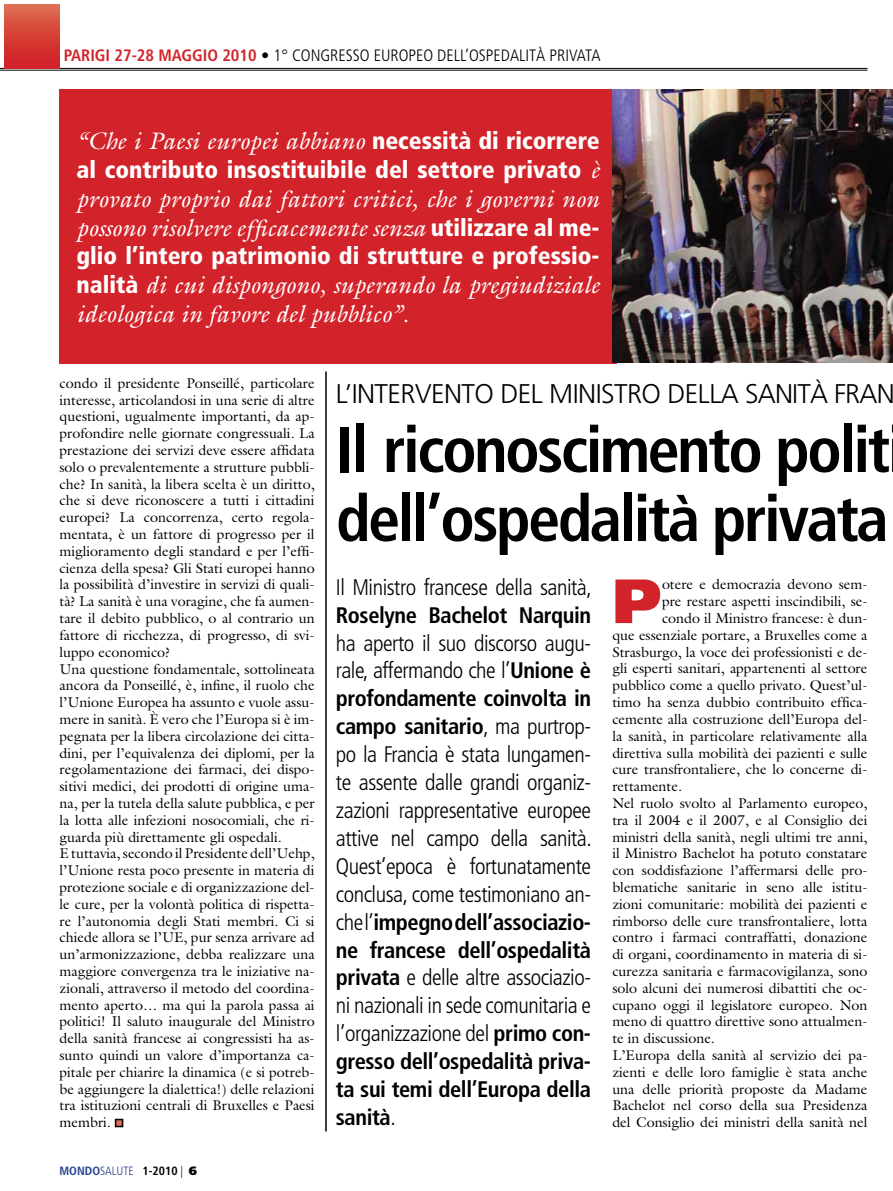
<style>
.page{position:relative;width:893px;height:1191px;background:#fff}
.page>*{position:absolute;margin:0;border:0;box-sizing:border-box;transform-origin:0 0}
.t1{font:700 condensed 64.5px/69px "Frutiger";letter-spacing:-.04em;color:#000}
.t2{font:900 62.4px "Frutiger";color:#d2232a}
.t3{font:300 27px "Frutiger";letter-spacing:-.02em;color:#000}
.t4{font:italic 24px/28.8px "Galliard Std";color:#fff}
.t5{font:900 condensed 24px "Frutiger";color:#fff}
.t6{font:300 condensed 22.5px/27.9px "Frutiger";letter-spacing:-.02em;color:#000;text-align:justify}
.t7{font:700 condensed 22.5px "Frutiger";letter-spacing:-.02em;color:#000}
.t8{font:300 condensed 16.5px "Frutiger";color:#000}
.t9{font:14.25px/16.8px "Galliard Std";color:#000}
.t10{font:300 condensed 12px "Frutiger";color:#25408f}
.s1{font-weight:700;color:#d2232a}
.s2{font-weight:700}
.s3{font-family:"Frutiger";font-weight:900;font-style:normal;font-stretch:condensed}
.s4{font-family:"Galliard Std";font-weight:400;font-style:italic;font-stretch:normal}
.s5{font-weight:700;color:#000}
.s6{color:#000}
.s7{font-weight:900;font-stretch:normal;color:#000}
</style>
<div class="page">
<div style="left:60px;top:89px;width:557px;height:275px;background:#d2232a"></div>
<div style="left:116px;top:1119px;width:7px;height:7px;background:#dd6e55"></div>
<div style="left:115px;top:1118px;width:8px;height:9px;border:2px solid #000"></div>
<img style="left:612px;top:89px;width:281px;height:274px">
<hr style="left:325px;top:371px;width:2px;height:760px;background:#000">
<hr style="left:0;top:68px;width:867px;height:1px;background:#000">
<hr style="left:0;top:70px;width:867px;height:1px;background:#000">
<div style="left:4px;top:4px;width:56px;height:64px;background:linear-gradient(to bottom,#dc6c4e,#d01b22)"></div>
<p class="t8" style="left:64px;top:49px;width:538px"><span class="s1">PARIGI 27-28 MAGGIO 2010</span> <span class="s2">•</span> 1° CONGRESSO EUROPEO DELL’OSPEDALITÀ PRIVATA</p>
<h3 class="t4" style="left:77px;top:129px;width:524px">“Che i Paesi europei abbiano <span class="s3">necessità di ricorrere</span></h3>
<h3 class="t5" style="left:77px;top:160px;width:524px">al contributo insostituibile del settore privato <span class="s4">è</span></h3>
<h3 class="t4" style="left:77px;top:186px;width:524px">provato proprio dai fattori critici, che i governi non possono risolvere efficacemente senza <span class="s3">utilizzare al me-</span></h3>
<h3 class="t5" style="left:77px;top:246px;width:524px">glio l’intero patrimonio di strutture e professio-</h3>
<h3 class="t4" style="left:77px;top:273px;width:524px"><span class="s3">nalità</span> di cui dispongono, superando la pregiudiziale ideologica in favore del pubblico”.</h3>
<p class="t9" style="left:60px;top:376px;width:257px">condo il presidente Ponseillé, particolare interesse, articolandosi in una serie di altre questioni, ugualmente importanti, da ap&shy;profondire nelle giornate congressuali. La prestazione dei servizi deve essere affidata solo o prevalentemente a strutture pubbli&shy;che? In sanità, la libera scelta è un diritto, che si deve riconoscere a tutti i cittadini europei? La concorrenza, certo regola&shy;mentata, è un fattore di progresso per il miglioramento degli standard e per l’effi&shy;cienza della spesa? Gli Stati europei hanno la possibilità d’investire in servizi di quali&shy;tà? La sanità è una voragine, che fa aumen&shy;tare il debito pubblico, o al contrario un fattore di ricchezza, di progresso, di svi&shy;luppo economico?<br>Una questione fondamentale, sottolineata ancora da Ponseillé, è, infine, il ruolo che l’Unione Europea ha assunto e vuole assu&shy;mere in sanità. È vero che l’Europa si è im&shy;pegnata per la libera circolazione dei citta&shy;dini, per l’equivalenza dei diplomi, per la regolamentazione dei farmaci, dei dispo&shy;sitivi medici, dei prodotti di origine uma&shy;na, per la tutela della salute pubblica, e per la lotta alle infezioni nosocomiali, che ri&shy;guarda più direttamente gli ospedali.<br>E tuttavia, secondo il Presidente dell’Uehp, l’Unione resta poco presente in materia di protezione sociale e di organizzazione del&shy;le cure, per la volontà politica di rispetta&shy;re l’autonomia degli Stati membri. Ci si chiede allora se l’UE, pur senza arrivare ad un’armonizzazione, debba realizzare una maggiore convergenza tra le iniziative na&shy;zionali, attraverso il metodo del coordina&shy;mento aperto… ma qui la parola passa ai politici! Il saluto inaugurale del Ministro della sanità francese ai congressisti ha as&shy;sunto quindi un valore d’importanza ca&shy;pitale per chiarire la dinamica (e si potreb&shy;be aggiungere la dialettica!) delle relazioni tra istituzioni centrali di Bruxelles e Paesi membri.</p>
<p class="t10" style="left:60px;top:1166px;width:139px"><span class="s2">MONDO</span>SALUTE <span class="s5">1-2010</span> <span class="s6">|</span> <span class="s7">6</span></p>
<h3 class="t3" style="left:336px;top:383px;width:560px">L’INTERVENTO DEL MINISTRO DELLA SANITÀ FRAN</h3>
<h1 class="t1" style="left:336px;top:420px;width:556px">Il riconoscimento polit dell’ospedalità privata</h1>
<h3 class="t6" style="left:336px;top:575px;width:257px">Il Ministro francese della sanità,</h3>
<h3 class="t7" style="left:336px;top:605px;width:257px">Roselyne Bachelot Narquin</h3>
<p class="t6" style="left:336px;top:630px;width:257px">ha aperto il suo discorso augu&shy;rale, affermando che l’<span class="s2">Unione è profondamente coinvolta in campo sanitario</span>, ma purtrop&shy;po la Francia è stata lungamen&shy;te assente dalle grandi organiz&shy;zazioni rappresentative europee attive nel campo della sanità.<br>Quest’epoca è fortunatamente conclusa, come testimoniano an&shy;che l’<span class="s2">impegno dell’associazio&shy;ne francese dell’ospedalità privata</span> e delle altre associazio&shy;ni nazionali in sede comunitaria e l’organizzazione del <span class="s2">primo con&shy;gresso dell’ospedalità priva&shy;ta sui temi dell’Europa della sanità</span>.</p>
<h2 class="t2" style="left:612px;top:576px;width:51px">P</h2>
<p class="t9" style="left:662px;top:577px;width:207px">otere e democrazia devono sem-</p>
<p class="t9" style="left:662px;top:594px;width:207px">pre restare aspetti inscindibili, se-</p>
<p class="t9" style="left:662px;top:611px;width:207px">condo il Ministro francese: è dun-</p>
<p class="t9" style="left:612px;top:628px;width:257px">que essenziale portare, a Bruxelles come a</p>
<p class="t9" style="left:612px;top:645px;width:257px">Strasburgo, la voce dei professionisti e de-</p>
<p class="t9" style="left:612px;top:661px;width:257px">gli esperti sanitari, appartenenti al settore</p>
<p class="t9" style="left:612px;top:678px;width:257px">pubblico come a quello privato. Quest’ul-</p>
<p class="t9" style="left:612px;top:695px;width:257px">timo ha senza dubbio contribuito effica-</p>
<p class="t9" style="left:612px;top:712px;width:257px">cemente alla costruzione dell’Europa del-</p>
<p class="t9" style="left:612px;top:729px;width:257px">la sanità, in particolare relativamente alla</p>
<p class="t9" style="left:612px;top:745px;width:257px">direttiva sulla mobilità dei pazienti e sulle</p>
<p class="t9" style="left:612px;top:762px;width:257px">cure transfrontaliere, che lo concerne di-</p>
<p class="t9" style="left:612px;top:779px;width:71px">rettamente.</p>
<p class="t9" style="left:612px;top:796px;width:257px">Nel ruolo svolto al Parlamento europeo,</p>
<p class="t9" style="left:612px;top:813px;width:257px">tra il 2004 e il 2007, e al Consiglio dei</p>
<p class="t9" style="left:612px;top:829px;width:257px">ministri della sanità, negli ultimi tre anni,</p>
<p class="t9" style="left:612px;top:846px;width:257px">il Ministro Bachelot ha potuto constatare</p>
<p class="t9" style="left:612px;top:863px;width:257px">con soddisfazione l’affermarsi delle pro-</p>
<p class="t9" style="left:612px;top:880px;width:257px">blematiche sanitarie in seno alle istitu-</p>
<p class="t9" style="left:612px;top:897px;width:257px">zioni comunitarie: mobilità dei pazienti e</p>
<p class="t9" style="left:612px;top:913px;width:257px">rimborso delle cure transfrontaliere, lotta</p>
<p class="t9" style="left:612px;top:930px;width:257px">contro i farmaci contraffatti, donazione</p>
<p class="t9" style="left:612px;top:947px;width:257px">di organi, coordinamento in materia di si-</p>
<p class="t9" style="left:612px;top:964px;width:257px">curezza sanitaria e farmacovigilanza, sono</p>
<p class="t9" style="left:612px;top:981px;width:257px">solo alcuni dei numerosi dibattiti che oc-</p>
<p class="t9" style="left:612px;top:997px;width:257px">cupano oggi il legislatore europeo. Non</p>
<p class="t9" style="left:612px;top:1014px;width:257px">meno di quattro direttive sono attualmen-</p>
<p class="t9" style="left:612px;top:1031px;width:104px">te in discussione.</p>
<p class="t9" style="left:612px;top:1048px;width:257px">L’Europa della sanità al servizio dei pa-</p>
<p class="t9" style="left:612px;top:1065px;width:257px">zienti e delle loro famiglie è stata anche</p>
<p class="t9" style="left:612px;top:1081px;width:257px">una delle priorità proposte da Madame</p>
<p class="t9" style="left:612px;top:1098px;width:257px">Bachelot nel corso della sua Presidenza</p>
<p class="t9" style="left:612px;top:1115px;width:257px">del Consiglio dei ministri della sanità nel</p>
</div>
